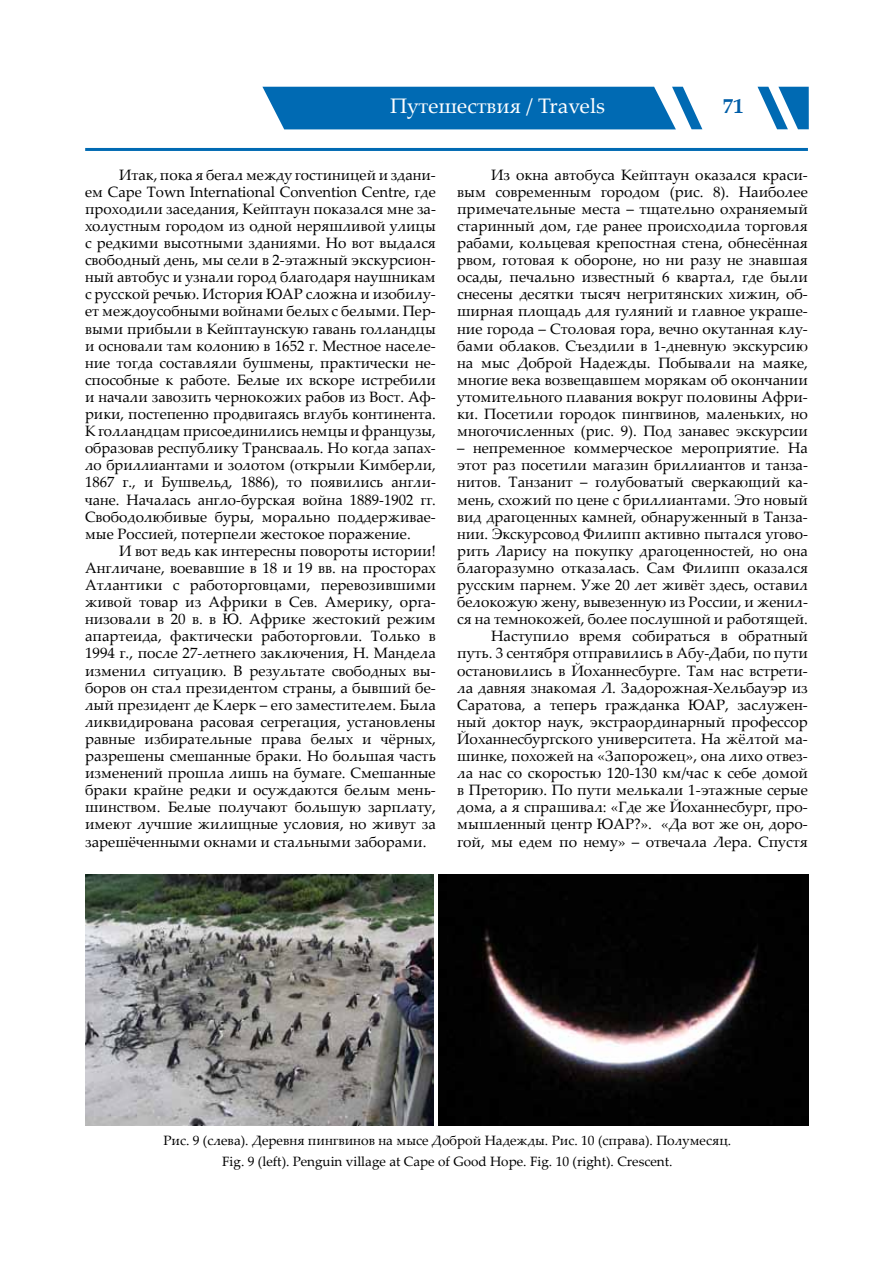
<style>
.page{position:relative;width:893px;height:1263px;background:#fff}
.page>*{position:absolute;margin:0;border:0;box-sizing:border-box;transform-origin:0 0}
.t1{font:21px "Palatino Linotype";color:#fff}
.t2{font:700 21px "Palatino Linotype";color:#005ea8}
.t3{font:15px/17.1px "Palatino Linotype";color:#000;text-align:justify}
.t4{font:13.5px/20.4px "Palatino Linotype";color:#000;text-align:center}
</style>
<div class="page">
<svg style="left:262px;top:87px;width:440px;height:42px;background:#1576b9"></svg>
<svg style="left:757px;top:87px;width:52px;height:42px"></svg>
<hr style="left:85px;top:148px;width:723px;height:3px;background:#006ab3">
<img style="left:86px;top:874px;width:347px;height:251px">
<img style="left:438px;top:874px;width:371px;height:251px">
<h1 class="t1" style="left:390px;top:91px;width:216px">Путешествия / Travels</h1>
<h1 class="t2" style="left:723px;top:91px;width:22px">71</h1>
<p class="t3" style="left:85px;top:165px;width:352px;text-indent:34px">Итак, пока я бегал между гостиницей и здани&shy;ем Cape Town International Convention Centre, где проходили заседания, Кейптаун показался мне за&shy;холустным городом из одной неряшливой улицы с редкими высотными зданиями. Но вот выдался свободный день, мы сели в 2-этажный экскурсион&shy;ный автобус и узнали город благодаря наушникам с русской речью. История ЮАР сложна и изобилу&shy;ет междоусобными войнами белых с белыми. Пер&shy;выми прибыли в Кейптаунскую гавань голландцы и основали там колонию в 1652 г. Местное населе&shy;ние тогда составляли бушмены, практически не&shy;способные к работе. Белые их вскоре истребили и начали завозить чернокожих рабов из Вост. Аф&shy;рики, постепенно продвигаясь вглубь континента.<br>К голландцам присоединились немцы и французы, образовав республику Трансвааль. Но когда запах&shy;ло бриллиантами и золотом (открыли Кимберли, 1867 г., и Бушвельд, 1886), то появились англи&shy;чане. Началась англо-бурская война 1889-1902 гг.<br>Свободолюбивые буры, морально поддерживае&shy;мые Россией, потерпели жестокое поражение.</p>
<p class="t3" style="left:85px;top:542px;width:352px;text-indent:34px">И вот ведь как интересны повороты истории!<br>Англичане, воевавшие в 18 и 19 вв. на просторах Атлантики с работорговцами, перевозившими живой товар из Африки в Сев. Америку, орга&shy;низовали в 20 в. в Ю. Африке жестокий режим апартеида, фактически работорговли. Только в 1994 г., после 27-летнего заключения, Н. Мандела изменил ситуацию. В результате свободных вы&shy;боров он стал президентом страны, а бывший бе&shy;лый президент де Клерк – его заместителем. Была ликвидирована расовая сегрегация, установлены равные избирательные права белых и чёрных, разрешены смешанные браки. Но большая часть изменений прошла лишь на бумаге. Смешанные браки крайне редки и осуждаются белым мень&shy;шинством. Белые получают большую зарплату, имеют лучшие жилищные условия, но живут за зарешёченными окнами и стальными заборами.</p>
<p class="t3" style="left:457px;top:165px;width:352px;text-indent:34px">Из окна автобуса Кейптаун оказался краси&shy;вым современным городом (рис. 8). Наиболее примечательные места – тщательно охраняемый старинный дом, где ранее происходила торговля рабами, кольцевая крепостная стена, обнесённая рвом, готовая к обороне, но ни разу не знавшая осады, печально известный 6 квартал, где были снесены десятки тысяч негритянских хижин, об&shy;ширная площадь для гуляний и главное украше&shy;ние города – Столовая гора, вечно окутанная клу&shy;бами облаков. Съездили в 1-дневную экскурсию на мыс Доброй Надежды. Побывали на маяке, многие века возвещавшем морякам об окончании утомительного плавания вокруг половины Афри&shy;ки. Посетили городок пингвинов, маленьких, но многочисленных (рис. 9). Под занавес экскурсии</p>
<p class="t3" style="left:457px;top:439px;width:352px;text-align:right">– непременное коммерческое мероприятие. На этот раз посетили магазин бриллиантов и танза&shy;нитов. Танзанит – голубоватый сверкающий ка&shy;мень, схожий по цене с бриллиантами. Это новый вид драгоценных камней, обнаруженный в Танза&shy;нии. Экскурсовод Филипп активно пытался угово&shy;рить Ларису на покупку драгоценностей, но она благоразумно отказалась. Сам Филипп оказался русским парнем. Уже 20 лет живёт здесь, оставил белокожую жену, вывезенную из России, и женил&shy;ся на темнокожей, более послушной и работящей.<br>Наступило время собираться в обратный путь. 3 сентября отправились в Абу-Даби, по пути остановились в Йоханнесбурге. Там нас встрети&shy;ла давняя знакомая Л. Задорожная-Хельбауэр из Саратова, а теперь гражданка ЮАР, заслужен&shy;ный доктор наук, экстраординарный профессор Йоханнесбургского университета. На жёлтой ма&shy;шинке, похожей на «Запорожец», она лихо отвез&shy;ла нас со скоростью 120-130 км/час к себе домой в Преторию. По пути мелькали 1-этажные серые дома, а я спрашивал: «Где же Йоханнесбург, про&shy;мышленный центр ЮАР?». «Да вот же он, доро&shy;гой, мы едем по нему» – отвечала Лера. Спустя</p>
<p class="t4" style="left:163px;top:1130px;width:569px">Рис. 9 (слева). Деревня пингвинов на мысе Доброй Надежды. Рис. 10 (справа). Полумесяц.<br>Fig. 9 (left). Penguin village at Cape of Good Hope. Fig. 10 (right). Crescent.</p>
</div>
